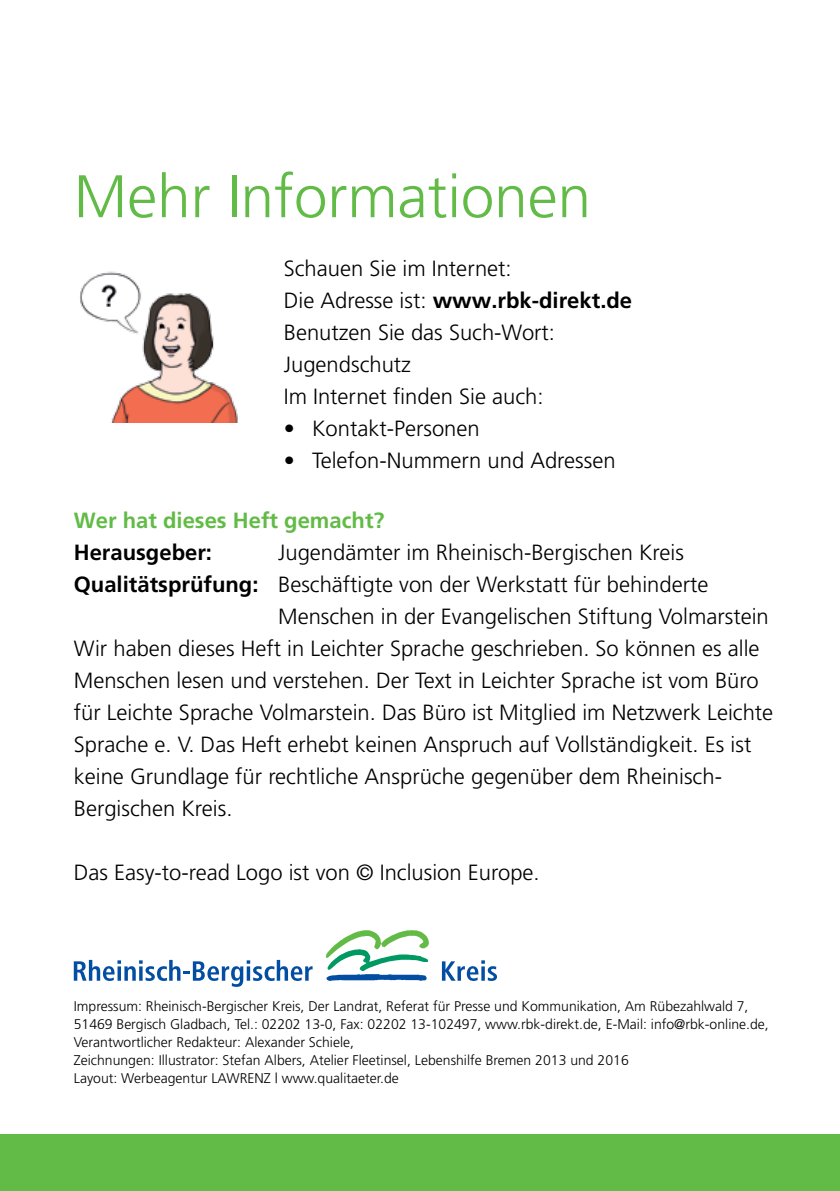
<style>
.page{position:relative;width:840px;height:1191px;background:#fff}
.page>*{position:absolute;margin:0;border:0;box-sizing:border-box;transform-origin:0 0}
.t1{font:300 60px "Frutiger";color:#62bb46}
.t2{font:300 22px/32px "Frutiger";color:#000}
.t3{font:700 22px "Frutiger";color:#62bb46}
.t4{font:700 22px "Frutiger";color:#000}
.t5{font:300 14px/18px "Frutiger";color:#000}
.s1{font-weight:700}
</style>
<div class="page">
<div style="left:0;top:1134px;width:839px;height:57px;background:#62bb46"></div>
<img style="left:80px;top:271px;width:158px;height:151px">
<svg style="left:74px;top:960px;width:238px;height:27px"></svg>
<svg style="left:441px;top:960px;width:55px;height:21px"></svg>
<svg style="left:326px;top:930px;width:103px;height:51px"></svg>
<h1 class="t1" style="left:74px;top:162px;width:518px">Mehr Informationen</h1>
<p class="t2" style="left:283px;top:252px;width:350px">Schauen Sie im Internet:<br>Die Adresse ist: <span class="s1">www.rbk-direkt.de<br></span>Benutzen Sie das Such-Wort:<br>Jugendschutz<br>Im Internet finden Sie auch:</p>
<p class="t2" style="left:283px;top:412px;width:197px">• Kontakt-Personen</p>
<p class="t2" style="left:283px;top:444px;width:333px">• Telefon-Nummern und Adressen</p>
<p class="t3" style="left:74px;top:507px;width:312px">Wer hat dieses Heft gemacht?</p>
<p class="t4" style="left:74px;top:539px;width:140px">Herausgeber:</p>
<p class="t2" style="left:278px;top:536px;width:407px">Jugendämter im Rheinisch-Bergischen Kreis</p>
<p class="t2" style="left:74px;top:568px;width:635px"><span class="s1">Qualitätsprüfung:</span> Beschäftigte von der Werkstatt für behinderte</p>
<p class="t2" style="left:278px;top:600px;width:492px">Menschen in der Evangelischen Stiftung Volmarstein</p>
<p class="t2" style="left:74px;top:632px;width:687px">Wir haben dieses Heft in Leichter Sprache geschrieben. So können es alle</p>
<p class="t2" style="left:74px;top:664px;width:686px">Menschen lesen und verstehen. Der Text in Leichter Sprache ist vom Büro</p>
<p class="t2" style="left:74px;top:696px;width:700px">für Leichte Sprache Volmarstein. Das Büro ist Mitglied im Netzwerk Leichte</p>
<p class="t2" style="left:74px;top:728px;width:678px">Sprache e. V. Das Heft erhebt keinen Anspruch auf Vollständigkeit. Es ist</p>
<p class="t2" style="left:74px;top:760px;width:649px">keine Grundlage für rechtliche Ansprüche gegenüber dem Rheinisch-</p>
<p class="t2" style="left:74px;top:792px;width:160px">Bergischen Kreis.</p>
<p class="t2" style="left:74px;top:856px;width:467px">Das Easy-to-read Logo ist von © Inclusion Europe.</p>
<p class="t5" style="left:74px;top:997px;width:696px">Impressum: Rheinisch-Bergischer Kreis, Der Landrat, Referat für Presse und Kommunikation, Am Rübezahlwald 7, 51469 Bergisch Gladbach, Tel.: 02202 13-0, Fax: 02202 13-102497, www.rbk-direkt.de, E-Mail: info@rbk-online.de, Verantwortlicher Redakteur: Alexander Schiele,<br>Zeichnungen: Illustrator: Stefan Albers, Atelier Fleetinsel, Lebenshilfe Bremen 2013 und 2016<br>Layout: Werbeagentur LAWRENZ | www.qualitaeter.de</p>
</div>
